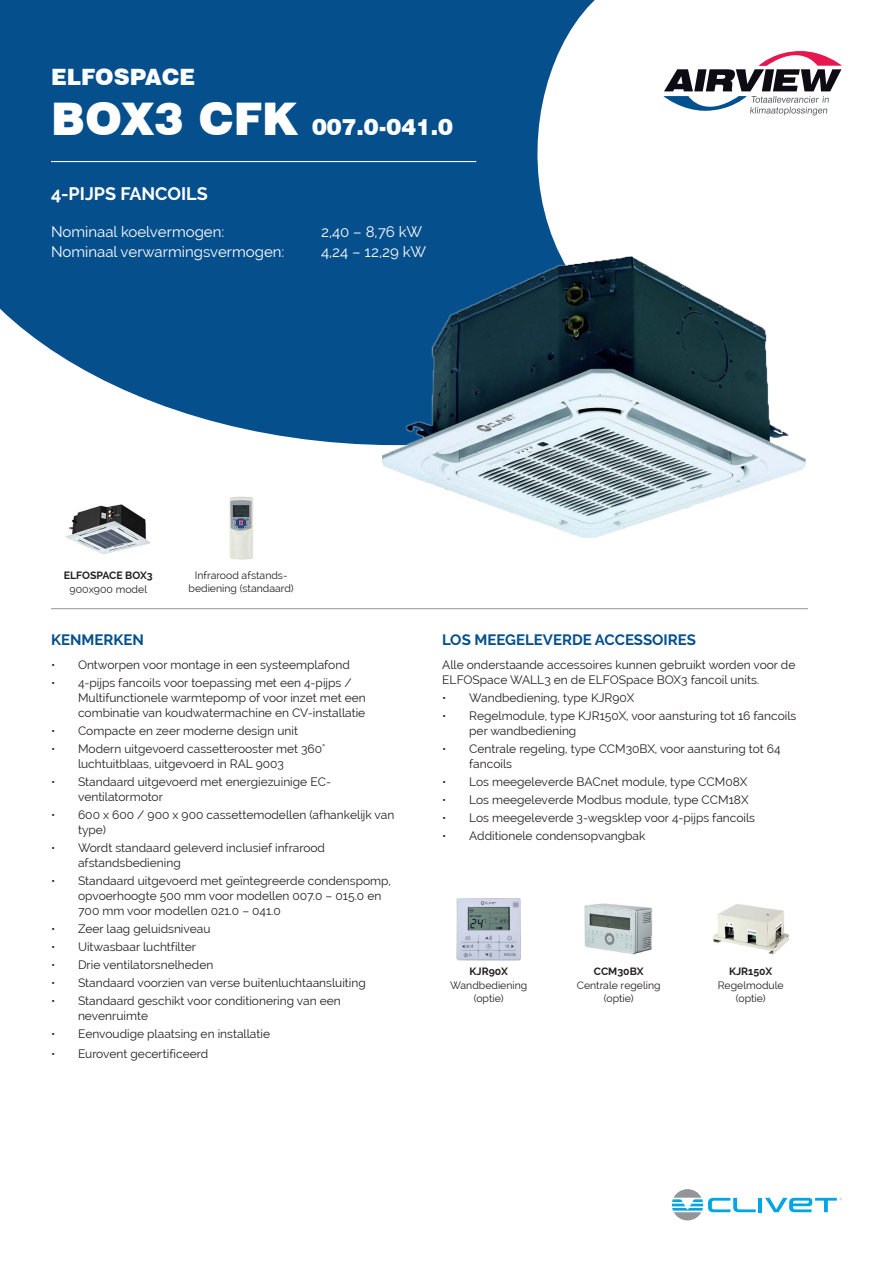
<style>
.page{position:relative;width:893px;height:1263px;background:#fff}
.page>*{position:absolute;margin:0;border:0;box-sizing:border-box;transform-origin:0 0}
.t1{font:900 22.5px "Swiss 721 BT";color:#fff}
.t2{font:700 18px "Raleway";color:#fff}
.t3{font:15px "Raleway";color:#fff}
.t4{font:700 15px "Raleway";color:#04508c}
.t5{font:12px/15px "Raleway";color:#231f20}
.t6{font:10.5px "Raleway";color:#231f20}
.t7{font:700 10.5px "Raleway";color:#231f20}
.s1{font-size:45px}
</style>
<div class="page">
<svg style="left:0;top:0;width:595px;height:463px;fill:#064f8d"></svg>
<svg style="left:663px;top:51px;width:179px;height:65px"></svg>
<hr style="left:51px;top:161px;width:425px;height:1px;background:#fff">
<hr style="left:51px;top:608px;width:757px;height:1px;background:#939598">
<img style="left:383px;top:255px;width:423px;height:283px">
<img style="left:66px;top:504px;width:85px;height:51px">
<img style="left:229px;top:496px;width:25px;height:63px">
<img style="left:585px;top:904px;width:67px;height:51px">
<img style="left:713px;top:904px;width:76px;height:51px">
<img style="left:457px;top:898px;width:64px;height:62px">
<hr style="left:758px;top:1198px;width:4px;height:14px;background:#00a5e3">
<svg style="left:765px;top:1198px;width:77px;height:14px"></svg>
<svg style="left:672px;top:1189px;width:84px;height:31px"></svg>
<p class="t1" style="left:51px;top:64px;width:145px">ELFOSPACE</p>
<p class="t1" style="left:51px;top:113px;width:404px"><span class="s1">BOX3 CFK</span> 007.0-041.0</p>
<p class="t2" style="left:51px;top:183px;width:158px">4-PIJPS FANCOILS</p>
<p class="t3" style="left:51px;top:223px;width:175px">Nominaal koelvermogen:</p>
<p class="t3" style="left:321px;top:223px;width:103px">2,40 – 8,76 kW</p>
<p class="t3" style="left:51px;top:243px;width:235px">Nominaal verwarmingsvermogen:</p>
<p class="t3" style="left:321px;top:243px;width:107px">4,24 – 12,29 kW</p>
<p class="t7" style="left:64px;top:569px;width:90px">ELFOSPACE BOX3</p>
<p class="t6" style="left:70px;top:583px;width:79px">900x900 model</p>
<p class="t6" style="left:195px;top:569px;width:94px">Infrarood afstands-</p>
<p class="t6" style="left:189px;top:583px;width:107px">bediening (standaard)</p>
<p class="t4" style="left:51px;top:631px;width:94px">KENMERKEN</p>
<p class="t5" style="left:51px;top:657px;width:300px">• Ontworpen voor montage in een systeemplafond</p>
<p class="t5" style="left:78px;top:675px;width:289px;text-indent:-27px">• 4-pijps fancoils voor toepassing met een 4-pijps /<br>Multifunctionele warmtepomp of voor inzet met een combinatie van koudwatermachine en CV-installatie</p>
<p class="t5" style="left:51px;top:723px;width:248px">• Compacte en zeer moderne design unit</p>
<p class="t5" style="left:78px;top:741px;width:249px;text-indent:-27px">• Modern uitgevoerd cassetterooster met 360° luchtuitblaas, uitgevoerd in RAL 9003</p>
<p class="t5" style="left:78px;top:774px;width:255px;text-indent:-27px">• Standaard uitgevoerd met energiezuinige EC&shy;ventilatormotor</p>
<p class="t5" style="left:78px;top:807px;width:318px;text-indent:-27px">• 600 x 600 / 900 x 900 cassettemodellen (afhankelijk van type)</p>
<p class="t5" style="left:78px;top:840px;width:249px;text-indent:-27px">• Wordt standaard geleverd inclusief infrarood afstandsbediening</p>
<p class="t5" style="left:78px;top:873px;width:315px;text-indent:-27px">• Standaard uitgevoerd met geïntegreerde condenspomp, opvoerhoogte 500 mm voor modellen 007.0 – 015.0 en<br>700 mm voor modellen 021.0 – 041.0</p>
<p class="t5" style="left:51px;top:921px;width:161px">• Zeer laag geluidsniveau</p>
<p class="t5" style="left:51px;top:939px;width:146px">• Uitwasbaar luchtfilter</p>
<p class="t5" style="left:51px;top:957px;width:164px">• Drie ventilatorsnelheden</p>
<p class="t5" style="left:51px;top:975px;width:316px">• Standaard voorzien van verse buitenluchtaansluiting</p>
<p class="t5" style="left:78px;top:993px;width:264px;text-indent:-27px">• Standaard geschikt voor conditionering van een nevenruimte</p>
<p class="t5" style="left:51px;top:1026px;width:221px">• Eenvoudige plaatsing en installatie</p>
<p class="t5" style="left:51px;top:1046px;width:159px">• Eurovent gecertificeerd</p>
<p class="t4" style="left:442px;top:631px;width:255px">LOS MEEGELEVERDE ACCESSOIRES</p>
<p class="t5" style="left:442px;top:657px;width:355px">Alle onderstaande accessoires kunnen gebruikt worden voor de<br>ELFOSpace WALL3 en de ELFOSpace BOX3 fancoil units.</p>
<p class="t5" style="left:442px;top:690px;width:194px">• Wandbediening, type KJR90X</p>
<p class="t5" style="left:469px;top:708px;width:329px;text-indent:-27px">• Regelmodule, type KJR150X, voor aansturing tot 16 fancoils per wandbediening</p>
<p class="t5" style="left:469px;top:741px;width:313px;text-indent:-27px">• Centrale regeling, type CCM30BX, voor aansturing tot 64 fancoils</p>
<p class="t5" style="left:442px;top:774px;width:307px">• Los meegeleverde BACnet module, type CCM08X</p>
<p class="t5" style="left:442px;top:792px;width:308px">• Los meegeleverde Modbus module, type CCM18X</p>
<p class="t5" style="left:442px;top:810px;width:314px">• Los meegeleverde 3-wegsklep voor 4-pijps fancoils</p>
<p class="t5" style="left:442px;top:828px;width:205px">• Additionele condensopvangbak</p>
<p class="t7" style="left:469px;top:966px;width:40px">KJR90X</p>
<p class="t6" style="left:450px;top:979px;width:79px">Wandbediening</p>
<p class="t6" style="left:474px;top:992px;width:31px">(optie)</p>
<p class="t7" style="left:594px;top:966px;width:51px">CCM30BX</p>
<p class="t6" style="left:577px;top:979px;width:85px">Centrale regeling</p>
<p class="t6" style="left:604px;top:992px;width:31px">(optie)</p>
<p class="t7" style="left:729px;top:966px;width:45px">KJR150X</p>
<p class="t6" style="left:718px;top:979px;width:68px">Regelmodule</p>
<p class="t6" style="left:736px;top:992px;width:31px">(optie)</p>
</div>
